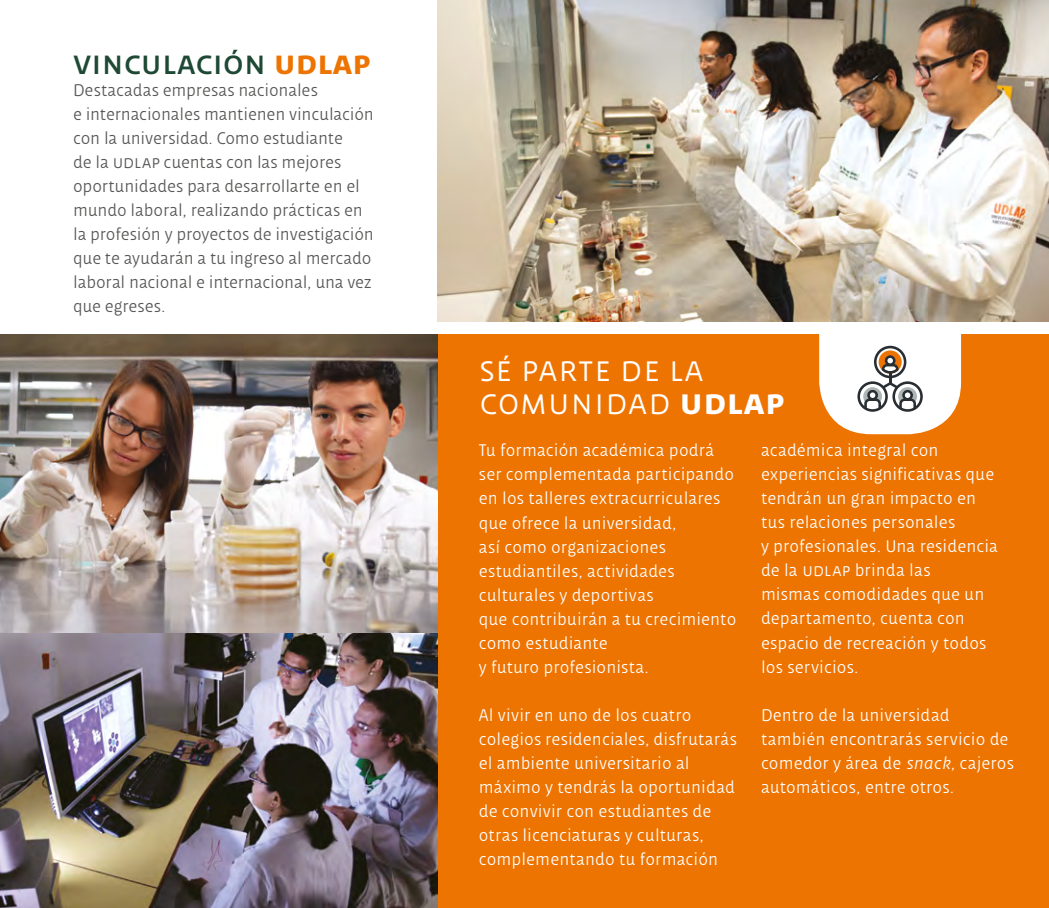
<style>
.page{position:relative;width:1049px;height:908px;background:#fff}
.page>*{position:absolute;margin:0;border:0;box-sizing:border-box;transform-origin:0 0}
.t1{font:300 36.2px/33px "Udlap Text Sc";color:#fff}
.t2{font:34px "Udlap Text Sc";letter-spacing:-.01em;color:#1e4934}
.t3{font:300 18px/24px "Udlap Text";letter-spacing:.015em;color:#fff}
.t4{font:300 18px/24px "Udlap Text";letter-spacing:-.005em;color:#575756}
.s1{font-weight:700;color:#ee7402}
.s2{font-weight:700}
.s3{font-style:italic}
</style>
<div class="page">
<div style="left:438px;top:334px;width:611px;height:573px;background:#ee7402"></div>
<img style="left:438px;top:0;width:611px;height:321px">
<img style="left:1px;top:334px;width:437px;height:299px">
<img style="left:1px;top:633px;width:437px;height:274px">
<svg style="left:819px;top:334px;width:142px;height:100px;background:#ebe0d6"></svg>
<h2 class="t2" style="left:73px;top:43px;width:299px">vinculación <span class="s1">udlap</span></h2>
<p class="t4" style="left:73px;top:78px;width:302px">Destacadas empresas nacionales<br>e internacionales mantienen vinculación con la universidad. Como estudiante<br>de la udlap cuentas con las mejores oportunidades para desarrollarte en el mundo laboral, realizando prácticas en la profesión y proyectos de investigación que te ayudarán a tu ingreso al mercado laboral nacional e internacional, una vez que egreses.</p>
<h1 class="t1" style="left:479px;top:353px;width:307px">sé parte de la comunidad <span class="s2">udlap</span></h1>
<p class="t3" style="left:479px;top:438px;width:259px">Tu formación académica podrá ser complementada participando en los talleres extracurriculares que ofrece la universidad,<br>así como organizaciones estudiantiles, actividades culturales y deportivas<br>que contribuirán a tu crecimiento como estudiante<br>y futuro profesionista.</p>
<p class="t3" style="left:479px;top:702px;width:260px">Al vivir en uno de los cuatro colegios residenciales, disfrutarás el ambiente universitario al máximo y tendrás la oportunidad de convivir con estudiantes de otras licenciaturas y culturas, complementando tu formación</p>
<p class="t3" style="left:761px;top:438px;width:238px">académica integral con experiencias significativas que tendrán un gran impacto en tus relaciones personales<br>y profesionales. Una residencia de la udlap brinda las<br>mismas comodidades que un departamento, cuenta con espacio de recreación y todos los servicios.</p>
<p class="t3" style="left:761px;top:702px;width:255px">Dentro de la universidad también encontrarás servicio de comedor y área de <span class="s3">snack</span>, cajeros automáticos, entre otros.</p>
</div>
